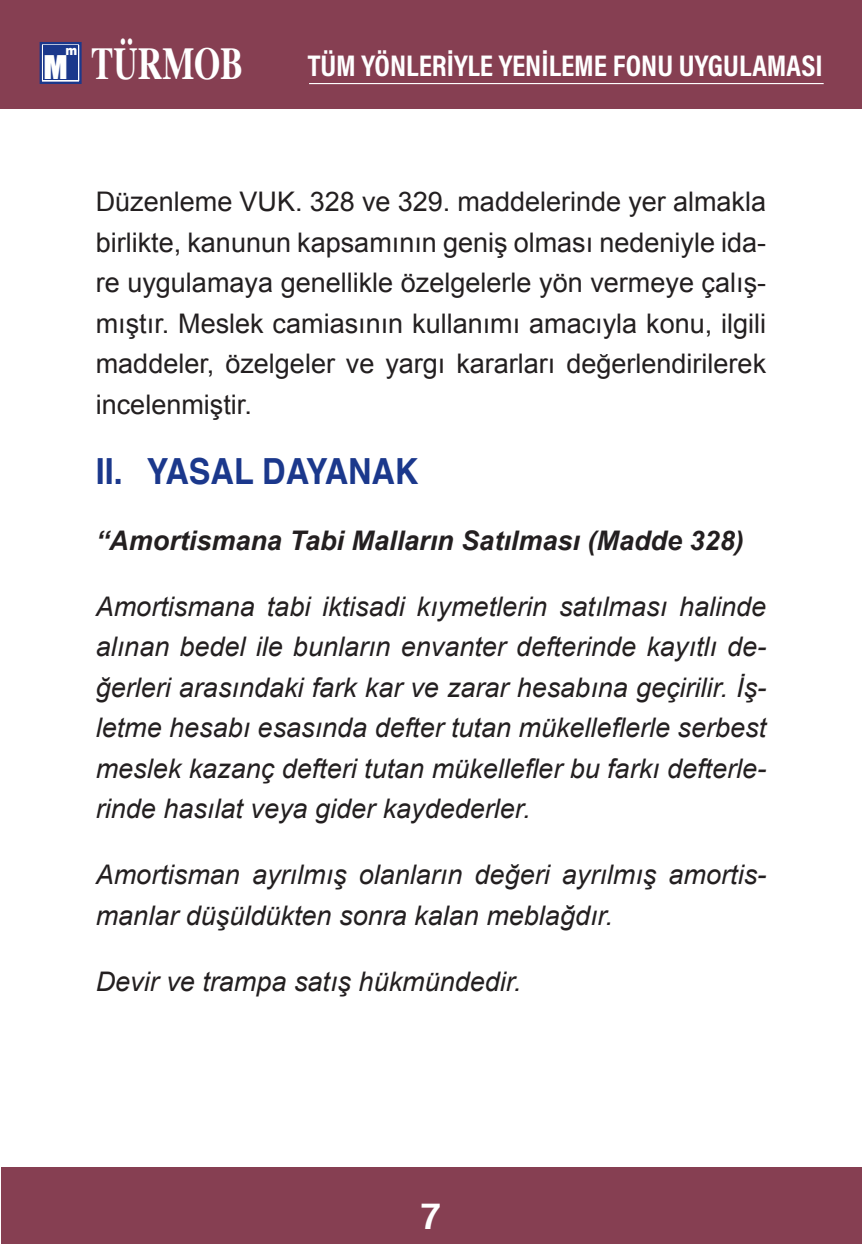
<style>
.page{position:relative;width:862px;height:1244px;background:#fff}
.page>*{position:absolute;margin:0;border:0;box-sizing:border-box;transform-origin:0 0}
.t1{font:700 45.68px "Times";color:#fff;scale:.74 1}
._1_Başlık_Sirkuler_R{font:700 36px "Helvetica";color:#1b388c;scale:.9 1}
.t2{font:700 36px "Helvetica";color:#fff}
.t3{font:700 30.15px "Acumin Pro Cond";color:#fff}
.Normal__Web{font:italic 27px/40.5px "Arial";color:#231f20;text-align:justify}
.Sirkuler_Rap_metin{font:27px/40.5px "Arial";color:#231f20;text-align:justify}
.Normal__Web-2{font:italic 700 27px "Arial";color:#231f20}
.t4{font:900 13.5px "Arial";color:#fff;scale:.88 1}
.s1{font-family:"Impact";font-weight:400;font-size:29.93px}
</style>
<div class="page">
<div style="left:2px;top:1167px;width:859px;height:77px;background:#863f52"></div>
<div style="left:0;top:0;width:861px;height:108px;background:#863f52"></div>
<svg style="left:40px;top:42px;width:42px;height:42px"></svg>
<div style="left:43px;top:46px;width:35px;height:34px;background:#1b388c"></div>
<hr style="left:309px;top:83px;width:514px;height:1px;background:#fff">
<h1 class="t1" style="left:43px;top:33px;width:271px"><span class="s1">M</span> TÜRMOB</h1>
<p class="t4" style="left:66px;top:40px;width:15px">m</p>
<p class="t3" style="left:307px;top:46px;width:516px">TÜM YÖNLERİYLE YENİLEME FONU UYGULAMASI</p>
<p class="Sirkuler_Rap_metin" style="left:96px;top:182px;width:671px">Düzenleme VUK. 328 ve 329. maddelerinde yer almakla birlikte, kanunun kapsamının geniş olması nedeniyle ida&shy;re uygulamaya genellikle özelgelerle yön vermeye çalış&shy;mıştır. Meslek camiasının kullanımı amacıyla konu, ilgili maddeler, özelgeler ve yargı kararları değerlendirilerek incelenmiştir.</p>
<p class="_1_Başlık_Sirkuler_R" style="left:96px;top:442px;width:360px">II. YASAL DAYANAK</p>
<p class="Normal__Web-2" style="left:96px;top:523px;width:649px">“Amortismana Tabi Malların Satılması (Madde 328)</p>
<p class="Normal__Web" style="left:96px;top:586px;width:671px">Amortismana tabi iktisadi kıymetlerin satılması halinde alınan bedel ile bunların envanter defterinde kayıtlı de&shy;ğerleri arasındaki fark kar ve zarar hesabına geçirilir. İş&shy;letme hesabı esasında defter tutan mükelleflerle serbest meslek kazanç defteri tutan mükellefler bu farkı defterle&shy;rinde hasılat veya gider kaydederler.</p>
<p class="Normal__Web" style="left:96px;top:855px;width:671px">Amortisman ayrılmış olanların değeri ayrılmış amortis&shy;manlar düşüldükten sonra kalan meblağdır.</p>
<p class="Normal__Web" style="left:96px;top:961px;width:427px">Devir ve trampa satış hükmündedir.</p>
<h2 class="t2" style="left:421px;top:1187px;width:22px">7</h2>
</div>
